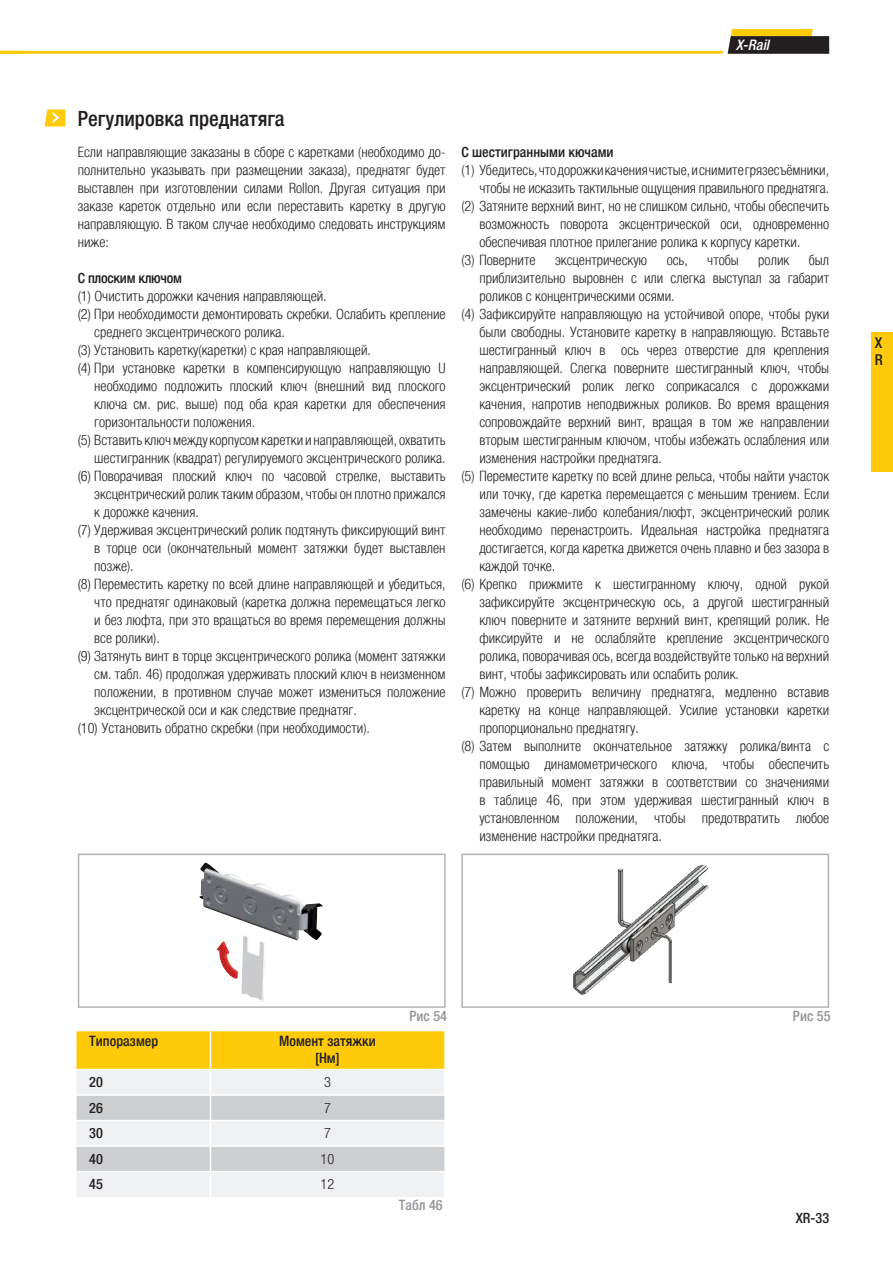
<style>
.page{position:relative;width:893px;height:1263px;background:#fff}
.page>*{position:absolute;margin:0;border:0;box-sizing:border-box;transform-origin:0 0}
.t1{font:500 condensed 21px "Helvetica Neue LTCYR";color:#231f20}
.t2{font:500 condensed 15px/16.6px "Helvetica Neue LT Std";color:#231f20}
.t3{font:italic 500 condensed 14.55px "Helvetica Neue LT Std";color:#fff}
.t4{font:300 condensed 14.25px/18px "Helvetica Neue LTCYR";color:#231f20;text-align:justify}
.t5{font:500 condensed 14.25px "Helvetica Neue LTCYR";color:#231f20}
.t6{font:500 condensed 14.25px "Helvetica Neue LT Std";color:#231f20}
.t7{font:500 condensed 14.25px "Helvetica Neue LTCYR";color:#939598}
.t8{font:500 condensed 14.25px "Helvetica Neue LTCYR";letter-spacing:-.02em;color:#231f20}
.t9{font:300 condensed 14.25px "Helvetica Neue LT Std";color:#231f20}
.s1{font-family:"Helvetica Neue LT Std"}
.s2{font-family:"Helvetica Neue LTCYR"}
</style>
<div class="page">
<div style="left:872px;top:332px;width:21px;height:139px;background:#feca0a"></div>
<svg style="left:0;top:29px;width:830px;height:25px"></svg>
<img style="left:200px;top:863px;width:123px;height:138px">
<div style="left:78px;top:853px;width:368px;height:155px;border:2px solid #b2b3b7"></div>
<div style="left:461px;top:853px;width:368px;height:155px;border:2px solid #b2b3b7"></div>
<svg style="left:45px;top:109px;width:20px;height:18px"></svg>
<svg style="left:77px;top:1031px;width:367px;height:166px"></svg>
<img style="left:573px;top:865px;width:130px;height:130px">
<p class="t3" style="left:736px;top:36px;width:35px">X-Rail</p>
<h1 class="t1" style="left:78px;top:107px;width:208px">Регулировка преднатяга</h1>
<p class="t4" style="left:78px;top:143px;width:369px">Если направляющие заказаны в сборе с каретками (необходимо до&shy;полнительно указывать при размещении заказа), преднатяг будет выставлен при изготовлении силами Rollon. Другая ситуация при заказе кареток отдельно или если переставить каретку в другую направляющую. В таком случае необходимо следовать инструкциям ниже:</p>
<p class="t8" style="left:78px;top:270px;width:106px">С плоским ключом</p>
<p class="t4" style="left:78px;top:287px;width:250px"><span class="s1">(1)</span> Очистить дорожки качения направляющей.</p>
<p class="t4" style="left:78px;top:305px;width:369px"><span class="s1">(2)</span> При необходимости демонтировать скребки. Ослабить крепление</p>
<p class="t4" style="left:94px;top:323px;width:192px">среднего эксцентрического ролика.</p>
<p class="t4" style="left:78px;top:341px;width:295px"><span class="s1">(3)</span> Установить каретку(каретки) с края направляющей.</p>
<p class="t4" style="left:78px;top:359px;width:369px"><span class="s1">(4)</span> При установке каретки в компенсирующую направляющую U</p>
<p class="t4" style="left:94px;top:377px;width:353px">необходимо подложить плоский ключ (внешний вид плоского</p>
<p class="t4" style="left:94px;top:395px;width:353px">ключа см. рис. выше) под оба края каретки для обеспечения</p>
<p class="t4" style="left:94px;top:413px;width:162px">горизонтальности положения.</p>
<p class="t4" style="left:78px;top:431px;width:369px"><span class="s1">(5)</span> Вставить ключ между корпусом каретки и направляющей, охватить</p>
<p class="t4" style="left:94px;top:449px;width:353px">шестигранник (квадрат) регулируемого эксцентрического ролика.</p>
<p class="t4" style="left:78px;top:467px;width:369px"><span class="s1">(6)</span> Поворачивая плоский ключ по часовой стрелке, выставить</p>
<p class="t4" style="left:94px;top:485px;width:353px">эксцентрический ролик таким образом, чтобы он плотно прижался</p>
<p class="t4" style="left:94px;top:503px;width:106px">к дорожке качения.</p>
<p class="t4" style="left:78px;top:521px;width:369px"><span class="s1">(7)</span> Удерживая эксцентрический ролик подтянуть фиксирующий винт</p>
<p class="t4" style="left:94px;top:539px;width:353px">в торце оси (окончательный момент затяжки будет выставлен</p>
<p class="t4" style="left:94px;top:557px;width:41px">позже).</p>
<p class="t4" style="left:78px;top:575px;width:369px"><span class="s1">(8)</span> Переместить каретку по всей длине направляющей и убедиться,</p>
<p class="t4" style="left:94px;top:593px;width:353px">что преднатяг одинаковый (каретка должна перемещаться легко</p>
<p class="t4" style="left:94px;top:611px;width:353px">и без люфта, при это вращаться во время перемещения должны</p>
<p class="t4" style="left:94px;top:629px;width:67px">все ролики).</p>
<p class="t4" style="left:78px;top:647px;width:369px"><span class="s1">(9)</span> Затянуть винт в торце эксцентрического ролика (момент затяжки</p>
<p class="t4" style="left:94px;top:665px;width:353px">см. табл. 46) продолжая удерживать плоский ключ в неизменном</p>
<p class="t4" style="left:94px;top:683px;width:353px">положении, в противном случае может измениться положение</p>
<p class="t4" style="left:94px;top:701px;width:264px">эксцентрической оси и как следствие преднатяг.</p>
<p class="t4" style="left:78px;top:719px;width:294px"><span class="s1">(10)</span> Установить обратно скребки (при необходимости).</p>
<p class="t5" style="left:461px;top:144px;width:154px">С шестигранными кючами</p>
<p class="t4" style="left:461px;top:161px;width:369px">(1) Убедитесь, что дорожки качения чистые, и снимите грязесъёмники,</p>
<p class="t4" style="left:479px;top:179px;width:351px">чтобы не исказить тактильные ощущения правильного преднатяга.</p>
<p class="t4" style="left:461px;top:197px;width:369px">(2) Затяните верхний винт, но не слишком сильно, чтобы обеспечить</p>
<p class="t4" style="left:479px;top:215px;width:351px">возможность поворота эксцентрической оси, одновременно</p>
<p class="t4" style="left:479px;top:233px;width:323px">обеспечивая плотное прилегание ролика к корпусу каретки.</p>
<p class="t4" style="left:461px;top:251px;width:76px">(3) Поверните</p>
<p class="t4" style="left:555px;top:251px;width:94px">эксцентрическую</p>
<p class="t4" style="left:667px;top:251px;width:23px">ось,</p>
<p class="t4" style="left:707px;top:251px;width:33px">чтобы</p>
<p class="t4" style="left:758px;top:251px;width:33px">ролик</p>
<p class="t4" style="left:809px;top:251px;width:22px">был</p>
<p class="t4" style="left:479px;top:269px;width:351px">приблизительно выровнен с или слегка выступал за габарит</p>
<p class="t4" style="left:479px;top:287px;width:197px">роликов с концентрическими осями.</p>
<p class="t4" style="left:461px;top:305px;width:369px">(4) Зафиксируйте направляющую на устойчивой опоре, чтобы руки</p>
<p class="t4" style="left:479px;top:323px;width:351px">были свободны. Установите каретку в направляющую. Вставьте</p>
<p class="t4" style="left:479px;top:341px;width:351px">шестигранный ключ в ось через отверстие для крепления</p>
<p class="t4" style="left:479px;top:359px;width:351px">направляющей. Слегка поверните шестигранный ключ, чтобы</p>
<p class="t4" style="left:479px;top:377px;width:351px">эксцентрический ролик легко соприкасался с дорожками</p>
<p class="t4" style="left:479px;top:395px;width:351px">качения, напротив неподвижных роликов. Во время вращения</p>
<p class="t4" style="left:479px;top:413px;width:351px">сопровождайте верхний винт, вращая в том же направлении</p>
<p class="t4" style="left:479px;top:431px;width:351px">вторым шестигранным ключом, чтобы избежать ослабления или</p>
<p class="t4" style="left:479px;top:449px;width:184px">изменения настройки преднатяга.</p>
<p class="t4" style="left:461px;top:467px;width:369px">(5) Переместите каретку по всей длине рельса, чтобы найти участок</p>
<p class="t4" style="left:479px;top:485px;width:351px">или точку, где каретка перемещается с меньшим трением. Если</p>
<p class="t4" style="left:479px;top:503px;width:351px">замечены какие-либо колебания/люфт, эксцентрический ролик</p>
<p class="t4" style="left:479px;top:521px;width:351px">необходимо перенастроить. Идеальная настройка преднатяга</p>
<p class="t4" style="left:479px;top:539px;width:351px">достигается, когда каретка движется очень плавно и без зазора в</p>
<p class="t4" style="left:479px;top:557px;width:77px">каждой точке.</p>
<p class="t4" style="left:461px;top:575px;width:369px">(6) Крепко прижмите к шестигранному ключу, одной рукой</p>
<p class="t4" style="left:479px;top:593px;width:351px">зафиксируйте эксцентрическую ось, а другой шестигранный</p>
<p class="t4" style="left:479px;top:611px;width:351px">ключ поверните и затяните верхний винт, крепящий ролик. Не</p>
<p class="t4" style="left:479px;top:629px;width:351px">фиксируйте и не ослабляйте крепление эксцентрического</p>
<p class="t4" style="left:479px;top:647px;width:351px">ролика, поворачивая ось, всегда воздействуйте только на верхний</p>
<p class="t4" style="left:479px;top:665px;width:261px">винт, чтобы зафиксировать или ослабить ролик.</p>
<p class="t4" style="left:461px;top:683px;width:369px">(7) Можно проверить величину преднатяга, медленно вставив</p>
<p class="t4" style="left:479px;top:701px;width:351px">каретку на конце направляющей. Усилие установки каретки</p>
<p class="t4" style="left:479px;top:719px;width:161px">пропорционально преднатягу.</p>
<p class="t4" style="left:461px;top:737px;width:369px">(8) Затем выполните окончательное затяжку ролика/винта с</p>
<p class="t4" style="left:479px;top:755px;width:351px">помощью динамометрического ключа, чтобы обеспечить</p>
<p class="t4" style="left:479px;top:773px;width:351px">правильный момент затяжки в соответствии со значениями</p>
<p class="t4" style="left:479px;top:791px;width:351px">в таблице 46, при этом удерживая шестигранный ключ в</p>
<p class="t4" style="left:479px;top:809px;width:351px">установленном положении, чтобы предотвратить любое</p>
<p class="t4" style="left:479px;top:827px;width:184px">изменение настройки преднатяга.</p>
<p class="t2" style="left:875px;top:335px;width:10px">X<br>R</p>
<p class="t5" style="left:89px;top:1033px;width:71px">Типоразмер</p>
<p class="t5" style="left:279px;top:1033px;width:98px">Момент затяжки</p>
<p class="t6" style="left:315px;top:1049px;width:26px">[<span class="s2">Нм</span>]</p>
<p class="t6" style="left:89px;top:1074px;width:15px">20</p>
<p class="t9" style="left:324px;top:1074px;width:8px">3</p>
<p class="t6" style="left:89px;top:1099px;width:15px">26</p>
<p class="t9" style="left:324px;top:1100px;width:8px">7</p>
<p class="t6" style="left:89px;top:1125px;width:15px">30</p>
<p class="t9" style="left:324px;top:1125px;width:8px">7</p>
<p class="t6" style="left:89px;top:1150px;width:15px">40</p>
<p class="t9" style="left:321px;top:1151px;width:15px">10</p>
<p class="t6" style="left:89px;top:1176px;width:15px">45</p>
<p class="t9" style="left:321px;top:1176px;width:15px">12</p>
<p class="t7" style="left:409px;top:1008px;width:39px">Рис <span class="s1">54</span></p>
<p class="t7" style="left:793px;top:1008px;width:39px">Рис <span class="s1">55</span></p>
<p class="t7" style="left:399px;top:1198px;width:45px">Табл <span class="s1">46</span></p>
<p class="t6" style="left:796px;top:1209px;width:35px">XR-33</p>
</div>
